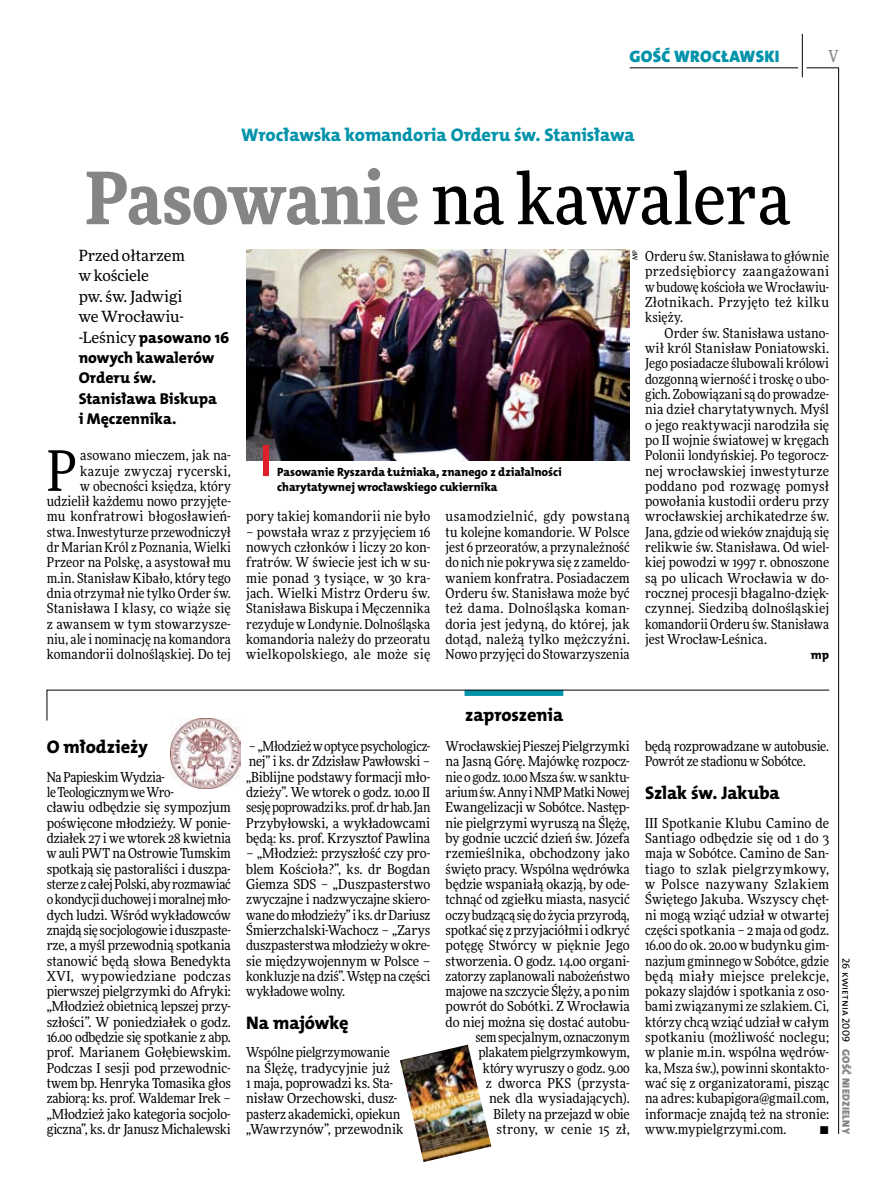
<style>
.page{position:relative;width:893px;height:1191px;background:#fff}
.page>*{position:absolute;margin:0;border:0;box-sizing:border-box;transform-origin:0 0}
.t1{font:500 72px "Freeday Narrow";color:#000}
.t2{font:55.95px "Freeday Narrow News";color:#000}
.t3{font:18.3px "The Mix HP8 Ex Bld";letter-spacing:-.005em;color:#000}
.t4{font:18.3px "The Mix HP8 Ex Bld";letter-spacing:-.005em;color:#0093aa}
.t5{font:16.65px "The Mix HP9 Blk";letter-spacing:.02em;color:#0093aa}
.t6{font:500 16.5px "Freeday Narrow";color:#858486;scale:.9 1}
.t7{font:15.75px/20.4px "The Mix HP8 Ex Bld";color:#000}
.t8{font:15.45px/20.4px "Freeday News";letter-spacing:-.01em;color:#000}
.t9{font:13.65px/15.3px "Freeday Narrow News";letter-spacing:-.005em;color:#000;text-align:justify}
.t10{font:12.3px "The Mix HP8 Ex Bld";color:#000}
.t11{font:12px/15.3px "The Mix HP8 Ex Bld";letter-spacing:-.005em;color:#000}
.t12{font:10.5px "The Mix HP9 Blk";letter-spacing:.025em;color:#858486}
.t13{font:10.5px "The Mix HP5 Plain";letter-spacing:.02em;color:#000}
.t14{font:7.2px "The Mix HP5 Plain";color:#000}
.s1{font-weight:900;color:#858486}
.s2{font-family:"Freeday News";font-size:15.45px}
</style>
<div class="page">
<hr style="left:806px;top:68px;width:33px;height:1px;background:#000">
<hr style="left:630px;top:68px;width:168px;height:1px;background:#000">
<hr style="left:838px;top:68px;width:1px;height:1066px;background:#000">
<hr style="left:802px;top:34px;width:1px;height:43px;background:#000">
<svg style="left:47px;top:689px;width:783px;height:32px"></svg>
<img style="left:246px;top:249px;width:384px;height:211px">
<img style="left:400px;top:1044px;width:91px;height:118px">
<img style="left:171px;top:718px;width:70px;height:70px">
<div style="left:263px;top:445px;width:6px;height:31px;background:#df1f2a"></div>
<p class="t5" style="left:629px;top:46px;width:152px">GOŚĆ WROCŁAWSKI</p>
<p class="t6" style="left:828px;top:46px;width:13px">V</p>
<h3 class="t4" style="left:241px;top:123px;width:395px">Wrocławska komandoria Orderu św. Stanisława</h3>
<h1 class="t1" style="left:85px;top:154px;width:707px"><span class="s1">Pasowanie</span> na kawalera</h1>
<p class="t8" style="left:79px;top:245px;width:108px">Przed ołtarzem w kościele<br>pw. św. Jadwigi we Wrocławiu-</p>
<p class="t7" style="left:79px;top:327px;width:152px"><span class="s2">-Leśnicy</span> pasowano 16 nowych kawalerów<br>Orderu św.<br>Stanisława Biskupa<br>i Męczennika.</p>
<p class="t9" style="left:47px;top:447px;width:186px;text-align:right">asowano mieczem, jak na&shy;kazuje zwyczaj rycerski,<br>w obecności księdza, który udzielił każdemu nowo przyjęte&shy;mu konfratrowi błogosławień&shy;stwa. Inwestyturze przewodniczył dr Marian Król z Poznania, Wielki<br>Przeor na Polskę, a asystował mu m.in. Stanisław Kibało, który tego dnia otrzymał nie tylko Order św.<br>Stanisława I klasy, co wiąże się z awansem w tym stowarzysze&shy;niu, ale i nominację na komandora komandorii dolnośląskiej. Do tej</p>
<h2 class="t2" style="left:47px;top:436px;width:32px">P</h2>
<p class="t14" style="left:630px;top:260px;width:11px;rotate:-90deg">mp</p>
<p class="t9" style="left:645px;top:248px;width:186px">Orderu św. Stanisława to głównie przedsiębiorcy zaangażowani w budowę kościoła we Wrocławiu-Złotnikach. Przyjęto też kilku księży.</p>
<p class="t9" style="left:645px;top:325px;width:186px;text-indent:20px">Order św. Stanisława ustano&shy;wił król Stanisław Poniatowski.<br>Jego posiadacze ślubowali królowi dozgonną wierność i troskę o ubo&shy;gich. Zobowiązani są do prowadze&shy;nia dzieł charytatywnych. Myśl o jego reaktywacji narodziła się po II wojnie światowej w kręgach Polonii londyńskiej. Po tegorocz&shy;nej wrocławskiej inwestyturze poddano pod rozwagę pomysł powołania kustodii orderu przy wrocławskiej archikatedrze św.<br>Jana, gdzie od wieków znajdują się relikwie św. Stanisława. Od wiel&shy;kiej powodzi w 1997 r. obnoszone są po ulicach Wrocławia w do&shy;rocznej procesji błagalno-dzięk&shy;czynnej. Siedzibą dolnośląskiej komandorii Orderu św. Stanisława jest Wrocław-Leśnica.</p>
<p class="t10" style="left:811px;top:647px;width:19px">mp</p>
<p class="t11" style="left:277px;top:464px;width:286px">Pasowanie Ryszarda Łużniaka, znanego z działalności charytatywnej wrocławskiego cukiernika</p>
<p class="t9" style="left:246px;top:509px;width:186px">pory takiej komandorii nie było</p>
<p class="t9" style="left:246px;top:524px;width:186px">– powstała wraz z przyjęciem 16 nowych członków i liczy 20 kon&shy;fratrów. W świecie jest ich w su&shy;mie ponad 3 tysiące, w 30 kra&shy;jach. Wielki Mistrz Orderu św.<br>Stanisława Biskupa i Męczennika rezyduje w Londynie. Dolnośląska komandoria należy do przeoratu wielkopolskiego, ale może się</p>
<p class="t9" style="left:446px;top:509px;width:186px">usamodzielnić, gdy powstaną tu kolejne komandorie. W Polsce jest 6 przeoratów, a przynależność do nich nie pokrywa się z zameldo&shy;waniem konfratra. Posiadaczem Orderu św. Stanisława może być też dama. Dolnośląska koman&shy;doria jest jedyną, do której, jak dotąd, należą tylko mężczyźni.<br>Nowo przyjęci do Stowarzyszenia</p>
<h3 class="t3" style="left:47px;top:735px;width:103px">O młodzieży</h3>
<p class="t9" style="left:47px;top:769px;width:186px;text-align:left">NaPapieskim Wydzia-<br>le Teologicznym weWro-<br>cławiu odbędzie się sympozjum poświęcone młodzieży. W ponie&shy;działek 27 i we wtorek 28 kwietnia w auli PWT na Ostrowie Tumskim spotkają się pastoraliści i duszpa&shy;sterze z całej Polski, aby rozmawiać okondycji duchowej imoralnej mło&shy;dych ludzi. Wśród wykładowców znajdą się socjologowie iduszpaste&shy;rze, a myśl przewodnią spotkania stanowić będą słowa Benedykta<br>XVI, wypowiedziane podczas pierwszej pielgrzymki do Afryki: „Młodzież obietnicą lepszej przy&shy;szłości”. W poniedziałek o godz.<br>16.00 odbędzie się spotkanie z abp. prof. Marianem Gołębiewskim.<br>Podczas I sesji pod przewodnic&shy;twem bp. Henryka Tomasika głos zabiorą: ks. prof. Waldemar Irek – „Młodzież jako kategoria socjolo&shy;giczna”, ks. dr Janusz Michalewski</p>
<p class="t9" style="left:246px;top:738px;width:186px">– „Młodzież woptyce psychologicz&shy;nej” i ks. dr Zdzisław Pawłowski – „Biblijne podstawy formacji mło&shy;dzieży”. We wtorek o godz. 10.00 II sesję poprowadzi ks.prof.drhab.Jan Przybyłowski, a wykładowcami będą: ks. prof. Krzysztof Pawlina</p>
<p class="t9" style="left:246px;top:845px;width:186px">– „Młodzież: przyszłość czy pro&shy;blem Kościoła?”, ks. dr Bogdan Giemza SDS – „Duszpasterstwo zwyczajne i nadzwyczajne skiero&shy;wane domłodzieży” iks.drDariusz Śmierzchalski-Wachocz – „Zarys duszpasterstwa młodzieży w okre&shy;sie międzywojennym w Polsce – konkluzje na dziś”. Wstęp na części wykładowe wolny.</p>
<h3 class="t3" style="left:246px;top:1011px;width:104px">Na majówkę</h3>
<p class="t9" style="left:246px;top:1044px;width:159px;text-align:left">Wspólne pielgrzymowanie na Ślężę, tradycyjnie już<br>1 maja, poprowadzi ks. Sta&shy;nisław Orzechowski, dusz&shy;pasterz akademicki, opiekun „Wawrzynów”, przewodnik</p>
<h3 class="t3" style="left:465px;top:702px;width:99px">zaproszenia</h3>
<p class="t9" style="left:446px;top:738px;width:186px;text-align:right">Wrocławskiej Pieszej Pielgrzymki na Jasną Górę. Majówkę rozpocz&shy;nie o godz. 10.00 Msza św. wsanktu&shy;arium św. Anny iNMP Matki Nowej<br>Ewangelizacji w Sobótce. Następ&shy;nie pielgrzymi wyruszą na Ślężę, by godnie uczcić dzień św. Józefa rzemieślnika, obchodzony jako święto pracy. Wspólna wędrówka będzie wspaniałą okazją, by ode&shy;tchnąć od zgiełku miasta, nasycić oczy budzącą się do życia przyrodą, spotkać się z przyjaciółmi i odkryć potęgę Stwórcy w pięknie Jego stworzenia. O godz. 14.00 organi&shy;zatorzy zaplanowali nabożeństwo majowe na szczycie Ślęży, a po nim powrót do Sobótki. Z Wrocławia do niej można się dostać autobu&shy;sem specjalnym, oznaczonym plakatem pielgrzymkowym, który wyruszy o godz. 9.00<br>z dworca PKS (przysta-<br>nek dla wysiadających).<br>Bilety na przejazd w obie<br>strony, w cenie 15 zł,</p>
<p class="t9" style="left:645px;top:738px;width:186px">będą rozprowadzane w autobusie.<br>Powrót ze stadionu w Sobótce.</p>
<h3 class="t3" style="left:645px;top:781px;width:136px">Szlak św. Jakuba</h3>
<p class="t9" style="left:645px;top:815px;width:186px">III Spotkanie Klubu Camino de Santiago odbędzie się od 1 do 3 maja w Sobótce. Camino de San&shy;tiago to szlak pielgrzymkowy, w Polsce nazywany Szlakiem Świętego Jakuba. Wszyscy chęt&shy;ni mogą wziąć udział w otwartej części spotkania – 2 maja od godz.<br>16.00 do ok. 20.00 w budynku gim&shy;nazjum gminnego w Sobótce, gdzie będą miały miejsce prelekcje, pokazy slajdów i spotkania z oso&shy;bami związanymi ze szlakiem. Ci, którzy chcą wziąć udział w całym spotkaniu (możliwość noclegu; w planie m.in. wspólna wędrów&shy;ka, Msza św.), powinni skontakto&shy;wać się z organizatorami, pisząc na adres: kubapigora@gmail.com, informacje znajdą też na stronie: www.mypielgrzymi.com.</p>
<p class="t9" style="left:819px;top:1121px;width:11px">•</p>
<p class="t13" style="left:853px;top:957px;width:86px;rotate:90deg">26 kwietnia 2009</p>
<p class="t12" style="left:853px;top:1049px;width:86px;rotate:90deg">GOŚĆ NIEDZIELNY</p>
</div>
